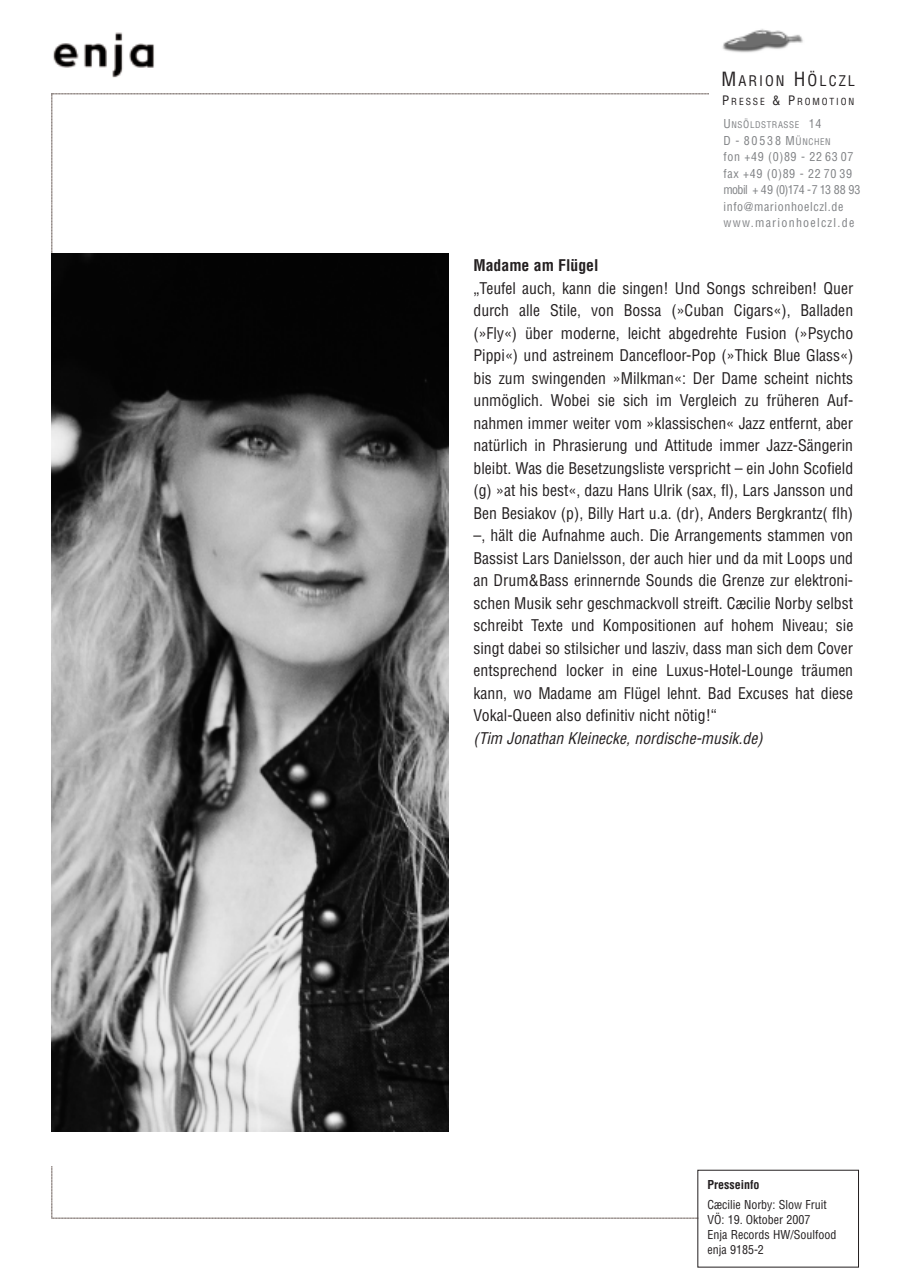
<style>
.page{position:relative;width:910px;height:1280px;background:#fff}
.page>*{position:absolute;margin:0;border:0;box-sizing:border-box;transform-origin:0 0}
.t1{font:condensed 15.75px/22.5px "Helvetica";color:#231f20;text-align:justify}
.t2{font:italic condensed 15.75px "Helvetica";color:#231f20}
.t3{font:700 condensed 15.75px "Helvetica";color:#231f20}
.t4{font:condensed 14.25px "Helvetica";letter-spacing:.14em;color:#231f20}
.t5{font:condensed 12px/16.5px "Helvetica";letter-spacing:.05em;color:#808285}
.t6{font:condensed 12px/15px "Helvetica";color:#231f20}
.t7{font:700 condensed 12px "Helvetica";color:#231f20}
.t8{font:condensed 9.6px "Helvetica";letter-spacing:.2em;color:#231f20}
.t9{font:condensed 9px "Helvetica";letter-spacing:.065em;color:#808285}
.s1{font-size:19.05px}
.s2{font-size:16.05px}
.s3{font-size:12.75px}
.s4{font-size:12px}
.s5{font-size:10.2px}
.s6{font-size:9px}
</style>
<div class="page">
<img style="left:722px;top:29px;width:81px;height:24px">
<img style="left:53px;top:32px;width:101px;height:46px">
<img style="left:51px;top:253px;width:397px;height:878px">
<p class="t4" style="left:721px;top:75px;width:135px"><span class="s1">M</span>ARION <span class="s1">H</span><span class="s2">Ö</span>LCZL</p>
<p class="t8" style="left:722px;top:98px;width:134px"><span class="s3">P</span>RESSE <span class="s3">&amp; P</span>ROMOTION</p>
<p class="t9" style="left:723px;top:122px;width:99px"><span class="s4">U</span>NS<span class="s5">Ö</span>LDSTRASSE <span class="s4">14</span></p>
<p class="t5" style="left:723px;top:133px;width:139px">D - 80538 M<span class="s5">Ü</span><span class="s6">NCHEN<br></span>fon +49 (0)89 - 22 63 07 fax +49 (0)89 - 22 70 39 mobil + 49 (0)174 -7 13 88 93 info@marionhoelczl.de www.marionhoelczl.de</p>
<p class="t3" style="left:473px;top:260px;width:127px">Madame am Flügel</p>
<p class="t1" style="left:473px;top:278px;width:381px">„Teufel auch, kann die singen! Und Songs schreiben! Quer durch alle Stile, von Bossa (»Cuban Cigars«), Balladen (»Fly«) über moderne, leicht abgedrehte Fusion (»Psycho Pippi«) und astreinem Dancefloor-Pop (»Thick Blue Glass«) bis zum swingenden »Milkman«: Der Dame scheint nichts unmöglich. Wobei sie sich im Vergleich zu früheren Auf&shy;nahmen immer weiter vom »klassischen« Jazz entfernt, aber natürlich in Phrasierung und Attitude immer Jazz-Sängerin bleibt. Was die Besetzungsliste verspricht – ein John Scofield (g) »at his best«, dazu Hans Ulrik (sax, fl), Lars Jansson und Ben Besiakov (p), Billy Hart u.a. (dr), Anders Bergkrantz( flh) –, hält die Aufnahme auch. Die Arrangements stammen von Bassist Lars Danielsson, der auch hier und da mit Loops und an Drum&amp;Bass erinnernde Sounds die Grenze zur elektroni&shy;schen Musik sehr geschmackvoll streift. Cæcilie Norby selbst schreibt Texte und Kompositionen auf hohem Niveau; sie singt dabei so stilsicher und lasziv, dass man sich dem Cover entsprechend locker in eine Luxus-Hotel-Lounge träumen kann, wo Madame am Flügel lehnt. Bad Excuses hat diese Vokal-Queen also definitiv nicht nötig!“</p>
<p class="t2" style="left:473px;top:732px;width:291px">(Tim Jonathan Kleinecke, nordische-musik.de)</p>
<p class="t7" style="left:707px;top:1180px;width:53px">Presseinfo</p>
<p class="t6" style="left:707px;top:1198px;width:131px">Cæcilie Norby: Slow Fruit<br>VÖ: 19. Oktober 2007<br>Enja Records HW/Soulfood enja 9185-2</p>
</div>
